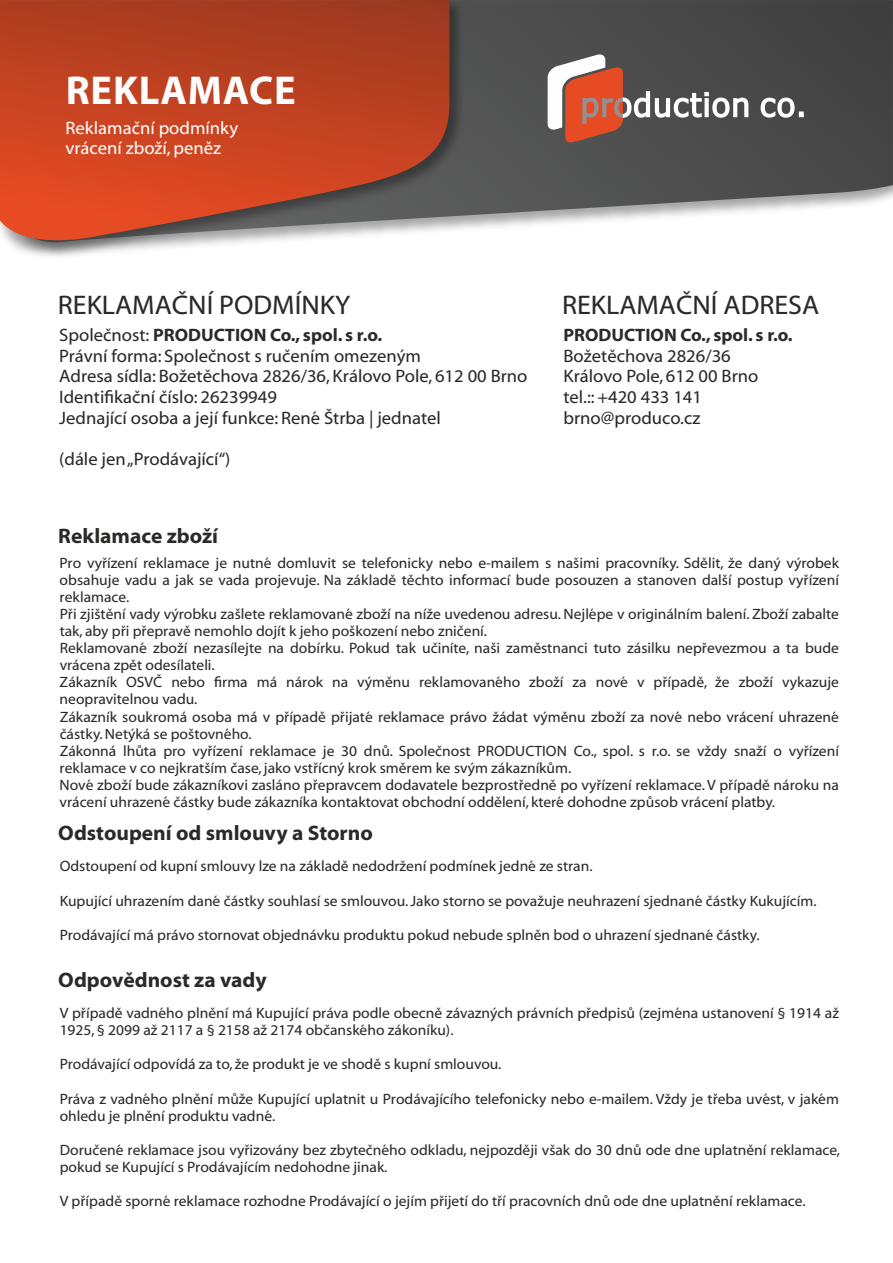
<style>
.page{position:relative;width:893px;height:1263px;background:#fff}
.page>*{position:absolute;margin:0;border:0;box-sizing:border-box;transform-origin:0 0}
.t1{font:700 40.5px "Myriad Pro";letter-spacing:.02em;color:#fefefe}
.t2{font:27px "Myriad Web";color:#2b2a29}
.t3{font:21px "Myriad Bd Web";color:#2b2a29}
.t4{font:18px/20.5px "Myriad Web";color:#2b2a29}
.t5{font:18px "Myriad Bd Web";color:#2b2a29}
.t6{font:18px/20.5px "Myriad Web";color:#fefefe}
.t7{font:15px/17.1px "Myriad Web";color:#2b2a29}
.s1{font-family:"Myriad Web"}
</style>
<div class="page">
<svg style="left:471px;top:0;width:422px;height:228px;background:#606060"></svg>
<img style="left:9px;top:0;width:462px;height:257px">
<svg style="left:0;top:0;width:449px;height:243px;background:#b84b2f"></svg>
<svg style="left:548px;top:54px;width:200px;height:89px;background:#846a63"></svg>
<svg style="left:761px;top:98px;width:43px;height:20px"></svg>
<h1 class="t1" style="left:66px;top:73px;width:231px">REKLAMACE</h1>
<p class="t6" style="left:65px;top:119px;width:174px">Reklamační podmínky vrácení zboží, peněz</p>
<h2 class="t2" style="left:58px;top:294px;width:294px">REKLAMAČNÍ PODMÍNKY</h2>
<p class="t5" style="left:59px;top:328px;width:324px"><span class="s1">Společnost:</span> PRODUCTION Co., spol. s r.o.</p>
<p class="t4" style="left:59px;top:347px;width:470px">Právní forma: Společnost s ručením omezeným<br>Adresa sídla: Božetěchova 2826/36, Královo Pole, 612 00 Brno<br>Identifikační číslo: 26239949</p>
<p class="t4" style="left:59px;top:409px;width:383px">Jednající osoba a její funkce: René Štrba | jednatel</p>
<p class="t4" style="left:59px;top:450px;width:173px">(dále jen „Prodávající“)</p>
<h3 class="t3" style="left:58px;top:528px;width:161px">Reklamace zboží</h3>
<h2 class="t2" style="left:562px;top:294px;width:259px">REKLAMAČNÍ ADRESA</h2>
<p class="t5" style="left:563px;top:328px;width:231px">PRODUCTION Co., spol. s r.o.</p>
<p class="t4" style="left:563px;top:347px;width:196px">Božetěchova 2826/36<br>Královo Pole, 612 00 Brno</p>
<p class="t4" style="left:563px;top:409px;width:138px">brno@produco.cz</p>
<p class="t4" style="left:563px;top:388px;width:140px">tel.:: +420 433 141</p>
<p class="t7" style="left:60px;top:555px;width:781px;text-align:justify">Pro vyřízení reklamace je nutné domluvit se telefonicky nebo e-mailem s našimi pracovníky. Sdělit, že daný výrobek obsahuje vadu a jak se vada projevuje. Na základě těchto informací bude posouzen a stanoven další postup vyřízení reklamace.</p>
<p class="t7" style="left:60px;top:606px;width:781px">Při zjištění vady výrobku zašlete reklamované zboží na níže uvedenou adresu. Nejlépe v originálním balení. Zboží zabalte tak, aby při přepravě nemohlo dojít k jeho poškození nebo zničení.<br>Reklamované zboží nezasílejte na dobírku. Pokud tak učiníte, naši zaměstnanci tuto zásilku nepřevezmou a ta bude vrácena zpět odesílateli.</p>
<p class="t7" style="left:60px;top:709px;width:781px">Zákazník soukromá osoba má v případě přijaté reklamace právo žádat výměnu zboží za nové nebo vrácení uhrazené částky. Netýká se poštovného.<br>Zákonná lhůta pro vyřízení reklamace je 30 dnů. Společnost PRODUCTION Co., spol. s r.o. se vždy snaží o vyřízení reklamace v co nejkratším čase, jako vstřícný krok směrem ke svým zákazníkům.</p>
<p class="t7" style="left:60px;top:675px;width:781px">Zákazník OSVČ nebo firma má nárok na výměnu reklamovaného zboží za nové v případě, že zboží vykazuje neopravitelnou vadu.</p>
<p class="t7" style="left:60px;top:778px;width:781px">Nové zboží bude zákazníkovi zasláno přepravcem dodavatele bezprostředně po vyřízení reklamace.V případě nároku na vrácení uhrazené částky bude zákazníka kontaktovat obchodní oddělení, které dohodne způsob vrácení platby.</p>
<h3 class="t3" style="left:58px;top:825px;width:316px">Odstoupení od smlouvy a Storno</h3>
<p class="t7" style="left:60px;top:859px;width:534px">Odstoupení od kupní smlouvy lze na základě nedodržení podmínek jedné ze stran.</p>
<p class="t7" style="left:60px;top:893px;width:758px">Kupující uhrazením dané částky souhlasí se smlouvou. Jako storno se považuje neuhrazení sjednané částky Kukujícím.</p>
<p class="t7" style="left:60px;top:927px;width:701px">Prodávající má právo stornovat objednávku produktu pokud nebude splněn bod o uhrazení sjednané částky.</p>
<h3 class="t3" style="left:58px;top:971px;width:210px">Odpovědnost za vady</h3>
<p class="t7" style="left:60px;top:1006px;width:781px">V případě vadného plnění má Kupující práva podle obecně závazných právních předpisů (zejména ustanovení § 1914 až<br>1925, § 2099 až 2117 a § 2158 až 2174 občanského zákoníku).</p>
<p class="t7" style="left:60px;top:1057px;width:443px">Prodávající odpovídá za to, že produkt je ve shodě s kupní smlouvou.</p>
<p class="t7" style="left:60px;top:1091px;width:781px">Práva z vadného plnění může Kupující uplatnit u Prodávajícího telefonicky nebo e-mailem. Vždy je třeba uvést, v jakém ohledu je plnění produktu vadné.</p>
<p class="t7" style="left:60px;top:1142px;width:782px">Doručené reklamace jsou vyřizovány bez zbytečného odkladu, nejpozději však do 30 dnů ode dne uplatnění reklamace, pokud se Kupující s Prodávajícím nedohodne jinak.</p>
<p class="t7" style="left:60px;top:1194px;width:747px">V případě sporné reklamace rozhodne Prodávající o jejím přijetí do tří pracovních dnů ode dne uplatnění reklamace.</p>
</div>
